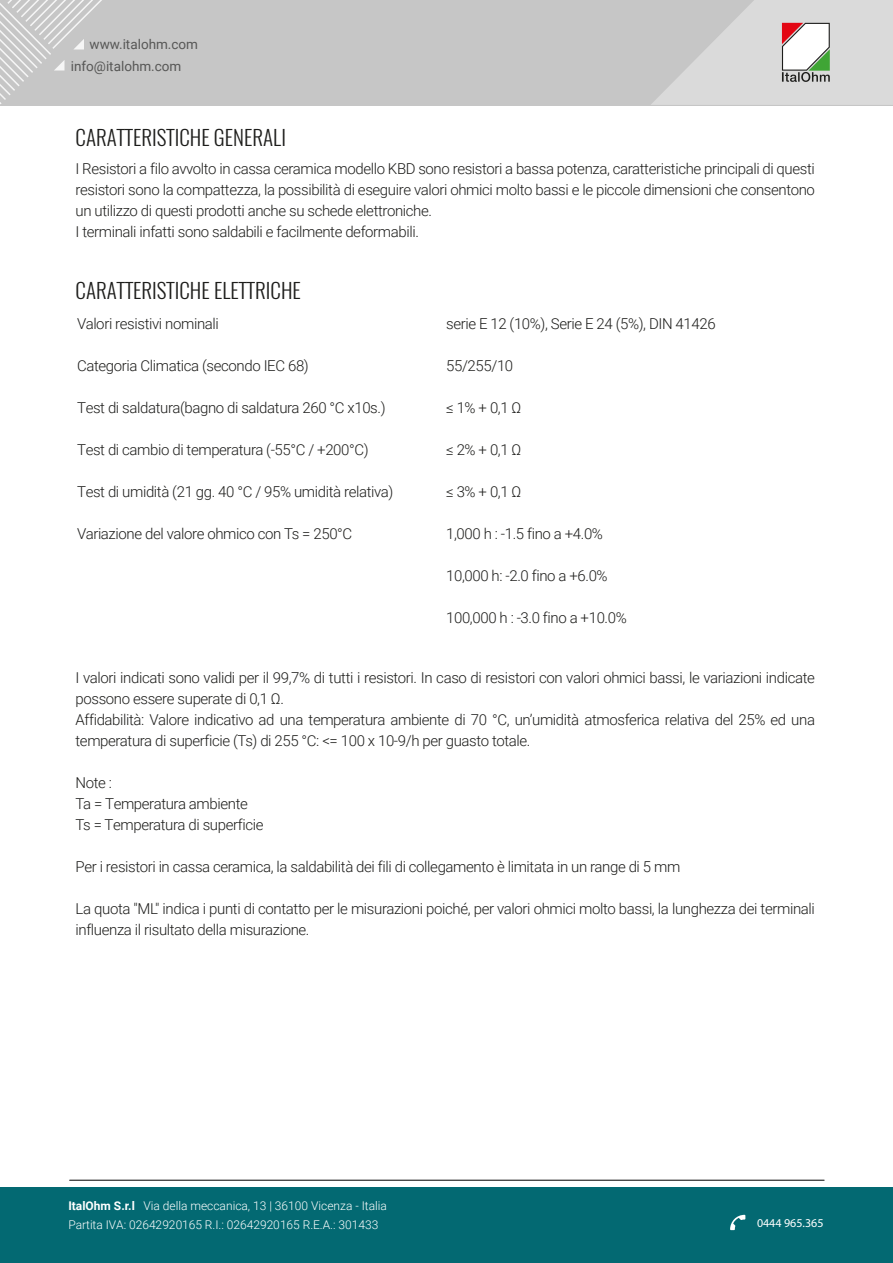
<style>
.page{position:relative;width:893px;height:1263px;background:#fff}
.page>*{position:absolute;margin:0;border:0;box-sizing:border-box;transform-origin:0 0}
.t1{font:300 21px "Oswald";color:#1d1d1b}
.t2{font:300 15px/21px "Roboto";letter-spacing:-.025em;color:#1d1d1b}
.t3{font:13.5px/21.8px "Roboto";color:#575756}
.t4{font:300 12px/19.5px "Roboto";color:#fff}
.t5{font:12px "Myriad Pro";color:#fff}
.s1{font-weight:700}
</style>
<div class="page">
<div style="left:0;top:1188px;width:893px;height:75px;background:#036972"></div>
<div style="left:0;top:0;width:892px;height:105px;background:#c6c6c6"></div>
<svg style="left:0;top:0;width:102px;height:104px"></svg>
<svg style="left:651px;top:0;width:242px;height:105px"></svg>
<svg style="left:730px;top:1215px;width:15px;height:15px"></svg>
<hr style="left:70px;top:1180px;width:754px;height:1px;background:#010101">
<p class="t3" style="left:71px;top:33px;width:129px;text-indent:19px">www.italohm.com info@italohm.com</p>
<h1 class="t1" style="left:76px;top:124px;width:212px">CARATTERISTICHE GENERALI</h1>
<p class="t2" style="left:76px;top:158px;width:741px">I Resistori a filo avvolto in cassa ceramica modello KBD sono resistori a bassa potenza, caratteristiche principali di questi resistori sono la compattezza, la possibilità di eseguire valori ohmici molto bassi e le piccole dimensioni che consentono un utilizzo di questi prodotti anche su schede elettroniche.<br>I terminali infatti sono saldabili e facilmente deformabili.</p>
<h1 class="t1" style="left:76px;top:277px;width:227px">CARATTERISTICHE ELETTRICHE</h1>
<p class="t2" style="left:77px;top:312px;width:143px">Valori resistivi nominali</p>
<p class="t2" style="left:77px;top:354px;width:233px">Categoria Climatica (secondo IEC 68)</p>
<p class="t2" style="left:77px;top:396px;width:310px">Test di saldatura(bagno di saldatura 260 °C x10s.)</p>
<p class="t2" style="left:77px;top:438px;width:293px">Test di cambio di temperatura (-55°C / +200°C)</p>
<p class="t2" style="left:77px;top:480px;width:318px">Test di umidità (21 gg. 40 °C / 95% umidità relativa)</p>
<p class="t2" style="left:77px;top:522px;width:277px">Variazione del valore ohmico con Ts = 250°C</p>
<p class="t2" style="left:446px;top:312px;width:271px">serie E 12 (10%), Serie E 24 (5%), DIN 41426</p>
<p class="t2" style="left:446px;top:354px;width:69px">55/255/10</p>
<p class="t2" style="left:446px;top:396px;width:77px">≤ 1% + 0,1 Ω</p>
<p class="t2" style="left:446px;top:438px;width:77px">≤ 2% + 0,1 Ω</p>
<p class="t2" style="left:446px;top:480px;width:77px">≤ 3% + 0,1 Ω</p>
<p class="t2" style="left:446px;top:522px;width:158px">1,000 h : -1.5 fino a +4.0%</p>
<p class="t2" style="left:446px;top:564px;width:163px">10,000 h: -2.0 fino a +6.0%</p>
<p class="t2" style="left:446px;top:606px;width:182px">100,000 h : -3.0 fino a +10.0%</p>
<p class="t2" style="left:76px;top:666px;width:741px">I valori indicati sono validi per il 99,7% di tutti i resistori. In caso di resistori con valori ohmici bassi, le variazioni indicate possono essere superate di 0,1 Ω.<br>Affidabilità: Valore indicativo ad una temperatura ambiente di 70 °C, un’umidità atmosferica relativa del 25% ed una temperatura di superficie (Ts) di 255 °C: &lt;= 100 x 10-9/h per guasto totale.</p>
<p class="t2" style="left:76px;top:771px;width:190px">Note :<br>Ta = Temperatura ambiente<br>Ts = Temperatura di superficie</p>
<p class="t2" style="left:76px;top:855px;width:606px">Per i resistori in cassa ceramica, la saldabilità dei fili di collegamento è limitata in un range di 5 mm</p>
<p class="t2" style="left:76px;top:897px;width:741px">La quota "ML" indica i punti di contatto per le misurazioni poiché, per valori ohmici molto bassi, la lunghezza dei terminali influenza il risultato della misurazione.</p>
<p class="t4" style="left:68px;top:1195px;width:320px"><span class="s1">ItalOhm S.r.l</span> Via della meccanica, 13 | 36100 Vicenza - Italia<br>Partita IVA: 02642920165 R.I.: 02642920165 R.E.A.: 301433</p>
<p class="t5" style="left:757px;top:1216px;width:68px">0444 965.365</p>
</div>
